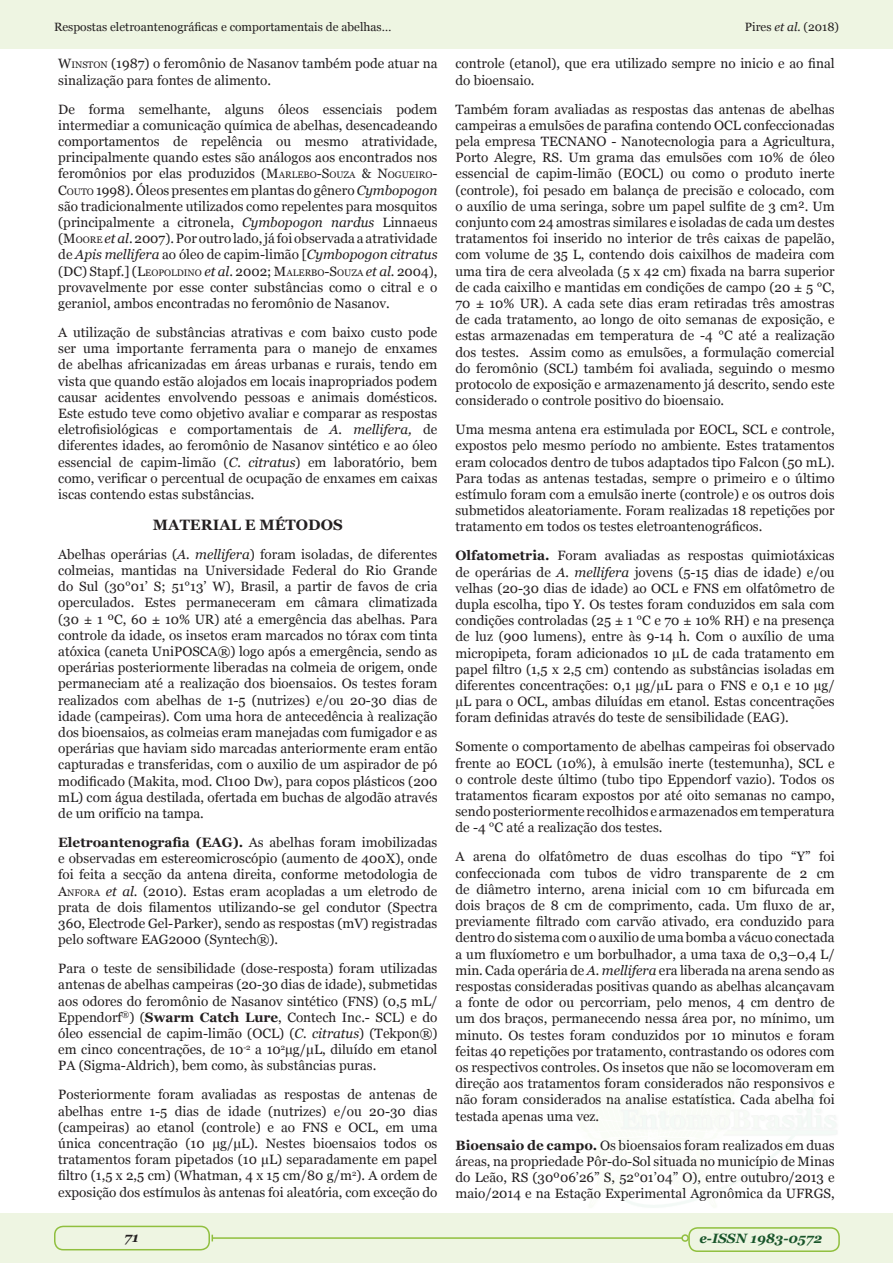
<style>
.page{position:relative;width:893px;height:1263px;background:#fff}
.page>*{position:absolute;margin:0;border:0;box-sizing:border-box;transform-origin:0 0}
.Titulo_1{font:700 15px "Georgia";color:#231f20}
.t1{font:13.5px/16.2px "Georgia";color:#231f20;text-align:justify}
.t2{font:italic 700 13.5px "Georgia";color:#19552a}
.t3{font:italic 700 13.5px "Georgia";color:#231f20}
.t4{font:12px "Georgia";color:#231f20}
.s1{font-style:italic}
.s2{font-style:inherit}
.s3{font-size:9.45px}
.s4{font-weight:700}
</style>
<div class="page">
<div style="left:0;top:0;width:893px;height:49px;background:#eef5e2"></div>
<div style="left:0;top:1214px;width:893px;height:49px;background:#eef5e2"></div>
<div style="left:54px;top:1226px;width:156px;height:24px;border:2px solid #90bf3e;border-radius:9px"></div>
<div style="left:688px;top:1227px;width:152px;height:25px;border:2px solid #90bf3e;border-radius:9px"></div>
<hr style="left:212px;top:1237px;width:470px;height:2px;background:#90bf3e">
<div style="left:681px;top:1234px;width:8px;height:8px;border:2px solid #90bf3e;border-radius:50%"></div>
<hr style="left:892px;top:0;width:1px;height:49px;background:#90bf3e">
<hr style="left:892px;top:1214px;width:1px;height:49px;background:#90bf3e">
<p class="t4" style="left:54px;top:20px;width:339px">Respostas eletroantenográficas e comportamentais de abelhas…</p>
<p class="t4" style="left:745px;top:19px;width:96px">Pires <span class="s1">et al.</span> (2018)</p>
<p class="t1" style="left:58px;top:56px;width:381px"><span class="s2">W</span><span class="s3">INSTON</span> (1987) o feromônio de Nasanov também pode atuar na sinalização para fontes de alimento.</p>
<p class="t1" style="left:58px;top:101px;width:381px">De forma semelhante, alguns óleos essenciais podem intermediar a comunicação química de abelhas, desencadeando comportamentos de repelência ou mesmo atratividade, principalmente quando estes são análogos aos encontrados nos feromônios por elas produzidos (<span class="s2">M</span><span class="s3">ARLEBO</span><span class="s2">-S</span><span class="s3">OUZA</span> &amp; <span class="s2">N</span><span class="s3">OGUEIRO</span><span class="s2">-C</span><span class="s3">OUTO</span> 1998). Óleos presentes em plantas do gênero <span class="s1">Cymbopogon </span>são tradicionalmente utilizados como repelentes para mosquitos (principalmente a citronela, <span class="s1">Cymbopogon nardus</span> Linnaeus (<span class="s2">M</span><span class="s3">OORE</span> <span class="s1">et al</span>. 2007). Por outro lado, já foi observada a atratividade de <span class="s1">Apis mellifera</span> ao óleo de capim-limão [<span class="s1">Cymbopogon citratus </span>(DC) Stapf.] (<span class="s2">L</span><span class="s3">EOPOLDINO</span> <span class="s1">et al</span>. 2002; <span class="s2">M</span><span class="s3">ALERBO</span><span class="s2">-S</span><span class="s3">OUZA</span> <span class="s1">et al</span>. 2004), provavelmente por esse conter substâncias como o citral e o geraniol, ambos encontradas no feromônio de Nasanov.</p>
<p class="t1" style="left:58px;top:325px;width:381px">A utilização de substâncias atrativas e com baixo custo pode ser uma importante ferramenta para o manejo de enxames de abelhas africanizadas em áreas urbanas e rurais, tendo em vista que quando estão alojados em locais inapropriados podem causar acidentes envolvendo pessoas e animais domésticos.<br>Este estudo teve como objetivo avaliar e comparar as respostas eletrofisiológicas e comportamentais de <span class="s1">A. mellifera,</span> de diferentes idades, ao feromônio de Nasanov sintético e ao óleo essencial de capim-limão (<span class="s1">C. citratus</span>) em laboratório, bem como, verificar o percentual de ocupação de enxames em caixas iscas contendo estas substâncias.</p>
<p class="Titulo_1" style="left:153px;top:515px;width:191px">MATERIAL E MÉTODOS</p>
<p class="t1" style="left:58px;top:546px;width:381px">Abelhas operárias (<span class="s1">A. mellifera</span>) foram isoladas, de diferentes colmeias, mantidas na Universidade Federal do Rio Grande do Sul (30°01’ S; 51°13’ W), Brasil, a partir de favos de cria operculados. Estes permaneceram em câmara climatizada (30 ± 1 ºC, 60 ± 10% UR) até a emergência das abelhas. Para controle da idade, os insetos eram marcados no tórax com tinta atóxica (caneta UniPOSCA®) logo após a emergência, sendo as operárias posteriormente liberadas na colmeia de origem, onde permaneciam até a realização dos bioensaios. Os testes foram realizados com abelhas de 1-5 (nutrizes) e/ou 20-30 dias de idade (campeiras). Com uma hora de antecedência à realização dos bioensaios, as colmeias eram manejadas com fumigador e as operárias que haviam sido marcadas anteriormente eram então capturadas e transferidas, com o auxilio de um aspirador de pó modificado (Makita, mod. Cl100 Dw), para copos plásticos (200 mL) com água destilada, ofertada em buchas de algodão através de um orifício na tampa.</p>
<p class="t1" style="left:58px;top:834px;width:381px"><span class="s4">Eletroantenografia (EAG).</span> As abelhas foram imobilizadas e observadas em estereomicroscópio (aumento de 400X), onde foi feita a secção da antena direita, conforme metodologia de <span class="s2">A</span><span class="s3">NFORA</span> <span class="s1">et al</span>. (2010). Estas eram acopladas a um eletrodo de prata de dois filamentos utilizando-se gel condutor (Spectra 360, Electrode Gel-Parker), sendo as respostas (mV) registradas pelo software EAG2000 (Syntech®).</p>
<p class="t1" style="left:58px;top:961px;width:381px">Para o teste de sensibilidade (dose-resposta) foram utilizadas antenas de abelhas campeiras (20-30 dias de idade), submetidas aos odores do feromônio de Nasanov sintético (FNS) (0,5 mL/ Eppendorf<sup>®</sup>) (<span class="s4">Swarm Catch Lure</span>, Contech Inc.- SCL) e do óleo essencial de capim-limão (OCL) (<span class="s1">C. citratus</span>) (Tekpon®) em cinco concentrações, de 10<sup>-2</sup> a 10<sup>2</sup>μg/μL, diluído em etanol PA (Sigma-Aldrich), bem como, às substâncias puras.</p>
<p class="t1" style="left:58px;top:1087px;width:381px">Posteriormente foram avaliadas as respostas de antenas de abelhas entre 1-5 dias de idade (nutrizes) e/ou 20-30 dias (campeiras) ao etanol (controle) e ao FNS e OCL, em uma única concentração (10 μg/μL). Nestes bioensaios todos os tratamentos foram pipetados (10 μL) separadamente em papel filtro (1,5 x 2,5 cm) (Whatman, 4 x 15 cm/80 g/m<sup>2</sup>). A ordem de exposição dos estímulos às antenas foi aleatória, com exceção do</p>
<p class="t1" style="left:455px;top:56px;width:381px">controle (etanol), que era utilizado sempre no inicio e ao final do bioensaio.</p>
<p class="t1" style="left:455px;top:101px;width:381px">Também foram avaliadas as respostas das antenas de abelhas campeiras a emulsões de parafina contendo OCL confeccionadas pela empresa TECNANO - Nanotecnologia para a Agricultura, Porto Alegre, RS. Um grama das emulsões com 10% de óleo essencial de capim-limão (EOCL) ou como o produto inerte (controle), foi pesado em balança de precisão e colocado, com o auxílio de uma seringa, sobre um papel sulfite de 3 cm². Um conjunto com 24 amostras similares e isoladas de cada um destes tratamentos foi inserido no interior de três caixas de papelão, com volume de 35 L, contendo dois caixilhos de madeira com uma tira de cera alveolada (5 x 42 cm) fixada na barra superior de cada caixilho e mantidas em condições de campo (20 ± 5 °C, 70 ± 10% UR). A cada sete dias eram retiradas três amostras de cada tratamento, ao longo de oito semanas de exposição, e estas armazenadas em temperatura de -4 °C até a realização dos testes. Assim como as emulsões, a formulação comercial do feromônio (SCL) também foi avaliada, seguindo o mesmo protocolo de exposição e armazenamento já descrito, sendo este considerado o controle positivo do bioensaio.</p>
<p class="t1" style="left:455px;top:422px;width:381px">Uma mesma antena era estimulada por EOCL, SCL e controle, expostos pelo mesmo período no ambiente. Estes tratamentos eram colocados dentro de tubos adaptados tipo Falcon (50 mL).<br>Para todas as antenas testadas, sempre o primeiro e o último estímulo foram com a emulsão inerte (controle) e os outros dois submetidos aleatoriamente. Foram realizadas 18 repetições por tratamento em todos os testes eletroantenográficos.</p>
<p class="t1" style="left:455px;top:548px;width:381px"><span class="s4">Olfatometria.</span> Foram avaliadas as respostas quimiotáxicas de operárias de <span class="s1">A. mellifera</span> jovens (5-15 dias de idade) e/ou velhas (20-30 dias de idade) ao OCL e FNS em olfatômetro de dupla escolha, tipo Y. Os testes foram conduzidos em sala com condições controladas (25 ± 1 °C e 70 ± 10% RH) e na presença de luz (900 lumens), entre às 9-14 h. Com o auxílio de uma micropipeta, foram adicionados 10 μL de cada tratamento em papel filtro (1,5 x 2,5 cm) contendo as substâncias isoladas em diferentes concentrações: 0,1 µg/µL para o FNS e 0,1 e 10 µg/ µL para o OCL, ambas diluídas em etanol. Estas concentrações foram definidas através do teste de sensibilidade (EAG).</p>
<p class="t1" style="left:455px;top:739px;width:381px">Somente o comportamento de abelhas campeiras foi observado frente ao EOCL (10%), à emulsão inerte (testemunha), SCL e o controle deste último (tubo tipo Eppendorf vazio). Todos os tratamentos ficaram expostos por até oito semanas no campo, sendo posteriormente recolhidos e armazenados em temperatura de -4 °C até a realização dos testes.</p>
<p class="t1" style="left:455px;top:849px;width:381px">A arena do olfatômetro de duas escolhas do tipo “Y” foi confeccionada com tubos de vidro transparente de 2 cm de diâmetro interno, arena inicial com 10 cm bifurcada em dois braços de 8 cm de comprimento, cada. Um fluxo de ar, previamente filtrado com carvão ativado, era conduzido para dentro do sistema com o auxilio de uma bomba a vácuo conectada a um fluxíometro e um borbulhador, a uma taxa de 0,3–0,4 L/ min. Cada operária de <span class="s1">A. mellifera</span> era liberada na arena sendo as respostas consideradas positivas quando as abelhas alcançavam a fonte de odor ou percorriam, pelo menos, 4 cm dentro de um dos braços, permanecendo nessa área por, no mínimo, um minuto. Os testes foram conduzidos por 10 minutos e foram feitas 40 repetições por tratamento, contrastando os odores com os respectivos controles. Os insetos que não se locomoveram em direção aos tratamentos foram considerados não responsivos e não foram considerados na analise estatística. Cada abelha foi testada apenas uma vez.</p>
<p class="t1" style="left:455px;top:1137px;width:381px"><span class="s4">Bioensaio de campo.</span> Os bioensaios foram realizados em duas áreas, na propriedade Pôr-do-Sol situada no município de Minas do Leão, RS (30º06’26” S, 52°01’04” O), entre outubro/2013 e maio/2014 e na Estação Experimental Agronômica da UFRGS,</p>
<p class="t3" style="left:125px;top:1228px;width:16px">71</p>
<p class="t2" style="left:699px;top:1230px;width:124px">e-ISSN 1983-0572</p>
</div>
